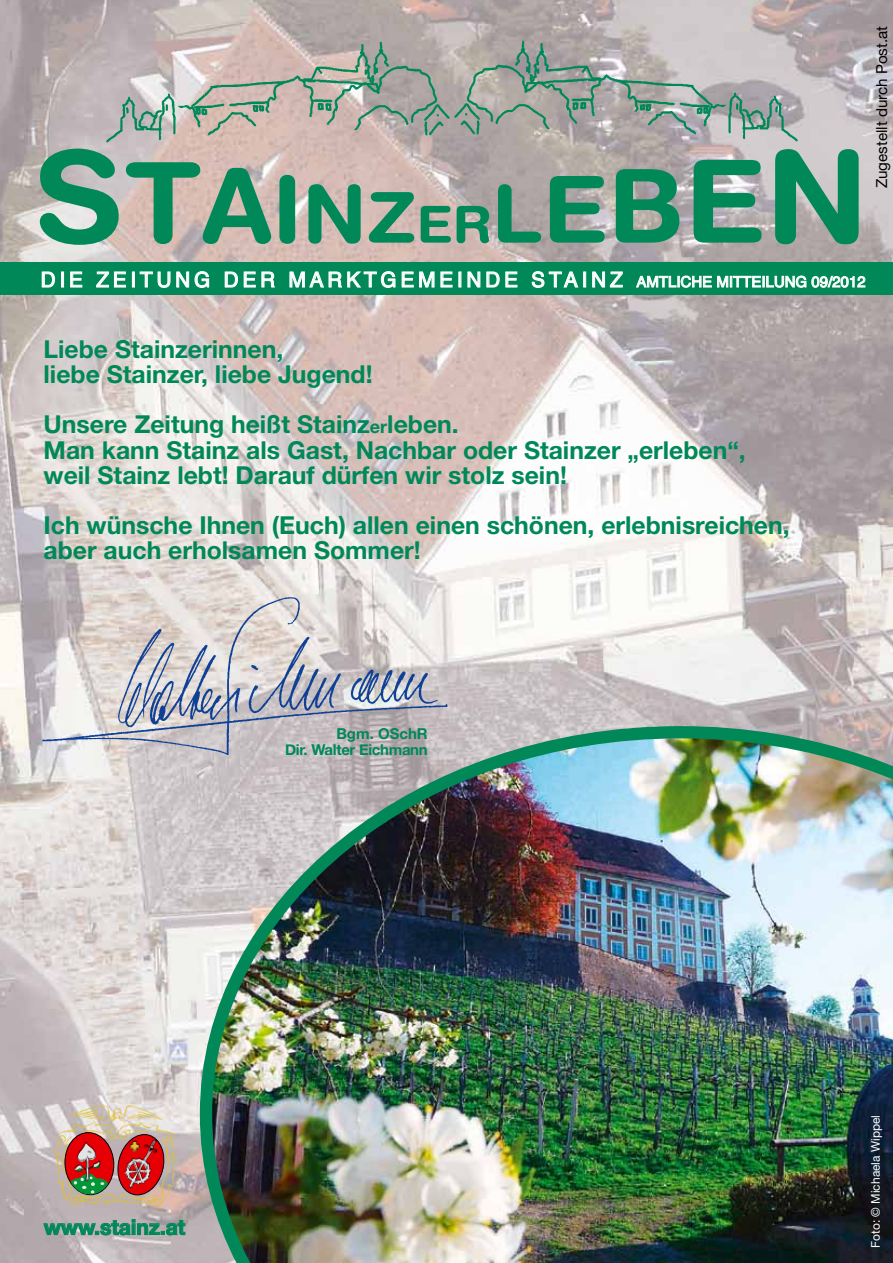
<style>
.page{position:relative;width:893px;height:1263px;background:#fff}
.page>*{position:absolute;margin:0;border:0;box-sizing:border-box;transform-origin:0 0}
.t1{font:700 127.65px "Helvetica Rounded CE";color:#008859}
.t2{font:700 114.9px "Helvetica Rounded CE";color:#008859}
.t3{font:700 102.15px "Helvetica Rounded CE";color:#008859;scale:1.04 1}
.t4{font:700 24.75px/25.2px "Helvetica Neue LT Std";color:#008859}
.t5{font:21px "Helvetica";letter-spacing:.175em;color:#fff}
.t6{font:700 21px "Helvetica Neue";color:#008859}
.t7{font:15.15px "Helvetica Neue LT Std";color:#000}
.t8{font:700 15px/15.8px "Helvetica Neue";letter-spacing:-.02em;color:#008859;text-align:right}
.t9{font:15px "Helvetica";color:#fff}
.t10{font:12px "Helvetica Neue LT Std";color:#fff}
.s1{font-size:127.65px}
.s2{font-size:111.6px}
.s3{font-size:92.55px}
.s4{font-size:79.8px}
.s5{font-size:70.2px}
.s6{font-size:51px}
.s7{font-size:18px}
</style>
<div class="page">
<img style="left:0;top:0;width:893px;height:1263px">
<img style="left:102px;top:36px;width:348px;height:113px">
<img style="left:450px;top:35px;width:352px;height:114px">
<div style="left:0;top:263px;width:893px;height:32px;background:#008859"></div>
<svg style="left:42px;top:272px;width:13px;height:15px"></svg>
<div style="left:61px;top:272px;width:3px;height:15px;border:1px solid #fff"></div>
<svg style="left:70px;top:272px;width:12px;height:15px"></svg>
<svg style="left:96px;top:272px;width:30px;height:15px"></svg>
<div style="left:132px;top:272px;width:3px;height:15px;border:1px solid #fff"></div>
<svg style="left:140px;top:272px;width:30px;height:16px"></svg>
<svg style="left:176px;top:272px;width:13px;height:15px"></svg>
<svg style="left:195px;top:271px;width:14px;height:17px"></svg>
<svg style="left:225px;top:272px;width:13px;height:15px"></svg>
<svg style="left:244px;top:272px;width:12px;height:15px"></svg>
<svg style="left:262px;top:272px;width:13px;height:15px"></svg>
<svg style="left:290px;top:271px;width:105px;height:17px"></svg>
<svg style="left:402px;top:272px;width:11px;height:15px"></svg>
<svg style="left:419px;top:272px;width:15px;height:15px"></svg>
<svg style="left:441px;top:272px;width:11px;height:15px"></svg>
<svg style="left:459px;top:272px;width:2px;height:15px"></svg>
<svg style="left:468px;top:272px;width:12px;height:15px"></svg>
<svg style="left:487px;top:272px;width:12px;height:15px"></svg>
<svg style="left:506px;top:272px;width:11px;height:15px"></svg>
<svg style="left:532px;top:271px;width:46px;height:17px"></svg>
<div style="left:583px;top:272px;width:3px;height:15px;border:1px solid #fff"></div>
<svg style="left:592px;top:272px;width:31px;height:15px"></svg>
<svg style="left:636px;top:276px;width:75px;height:11px"></svg>
<svg style="left:717px;top:276px;width:89px;height:11px"></svg>
<svg style="left:812px;top:276px;width:53px;height:11px"></svg>
<img style="left:38px;top:594px;width:413px;height:166px">
<svg style="left:44px;top:1219px;width:141px;height:16px;background:#7ea296"></svg>
<img style="left:51px;top:1093px;width:126px;height:116px">
<svg style="left:65px;top:1132px;width:49px;height:63px"></svg>
<div style="left:64px;top:1132px;width:51px;height:63px;border:1px solid #000;border-radius:50%"></div>
<svg style="left:70px;top:1143px;width:38px;height:51px"></svg>
<svg style="left:115px;top:1133px;width:51px;height:63px"></svg>
<img style="left:74px;top:1140px;width:84px;height:49px">
<img style="left:200px;top:726px;width:693px;height:537px">
<h1 class="t1" style="left:34px;top:124px;width:92px">S</h1>
<p class="t5" style="left:41px;top:263px;width:584px">DIE ZEITUNG DER MARKTGEMEINDE STAINZ</p>
<h2 class="t2" style="left:684px;top:136px;width:186px">E<span class="s1">N</span></h2>
<h3 class="t3" style="left:124px;top:148px;width:540px"><span class="s2">T</span>A<span class="s3">I</span><span class="s4">N</span><span class="s5">Z</span><span class="s6">ER</span><span class="s4">L</span><span class="s3">E</span>B</h3>
<p class="t9" style="left:636px;top:270px;width:231px">AMTLICHE MITTEILUNG 09/2012</p>
<p class="t7" style="left:873px;top:188px;width:164px;rotate:-90deg">Zugestellt durch Post.at</p>
<p class="t4" style="left:44px;top:336px;width:331px">Liebe Stainzerinnen,<br>liebe Stainzer, liebe Jugend!</p>
<p class="t4" style="left:44px;top:411px;width:704px">Unsere Zeitung heißt Stainz<span class="s7">er</span>leben.<br>Man kann Stainz als Gast, Nachbar oder Stainzer „erleben“, weil Stainz lebt! Darauf dürfen wir stolz sein!</p>
<p class="t4" style="left:44px;top:512px;width:748px">Ich wünsche Ihnen (Euch) allen einen schönen, erlebnisreichen, aber auch erholsamen Sommer!</p>
<p class="t8" style="left:285px;top:725px;width:144px">Bgm. OSchR<br>Dir. Walter Eichmann</p>
<p class="t6" style="left:44px;top:1214px;width:143px">www.stainz.at</p>
<p class="t10" style="left:868px;top:1248px;width:134px;rotate:-90deg">Foto: © Michaela Wippel</p>
</div>
